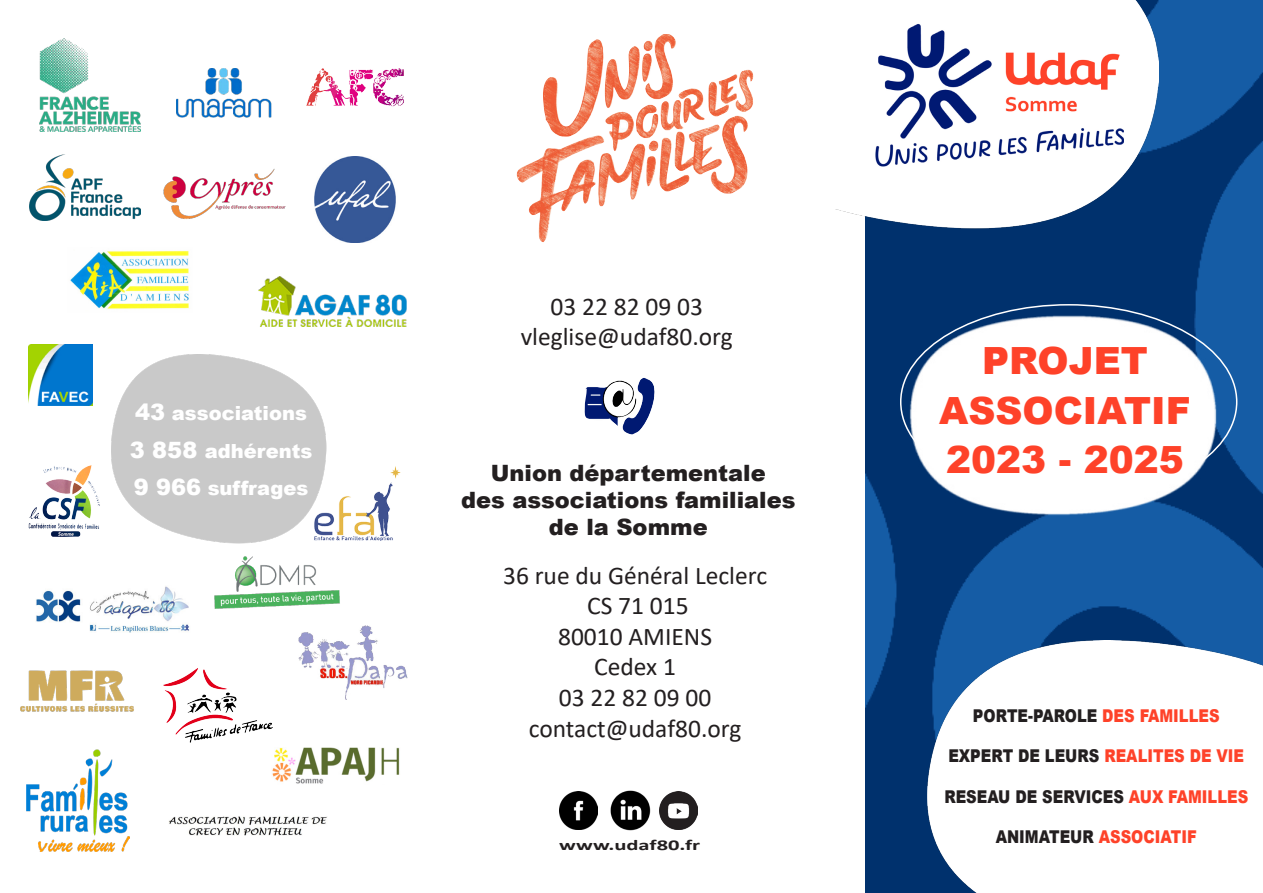
<style>
.page{position:relative;width:1263px;height:893px;background:#fff}
.page>*{position:absolute;margin:0;border:0;box-sizing:border-box;transform-origin:0 0}
.t1{font:900 37.5px "Arial";color:#fe4229}
.t2{font:25.5px "Calibri";color:#231f20}
.t3{font:900 22.5px/27px "Arial";color:#231f20;text-align:center}
.t4{font:900 19.5px "Arial";color:#fff}
.t5{font:900 17.7px "Arial";color:#231f20;scale:.83 1}
.t6{font:900 17.7px "Arial";color:#fe4229;scale:.83 1}
.t7{font:700 15px "Calibri";color:#231f20;scale:1.5 1}
.s1{font-size:22.5px}
.s2{color:#fe4229}
.s3{color:#231f20}
</style>
<div class="page">
<img style="left:865px;top:0;width:398px;height:893px">
<img style="left:886px;top:291px;width:345px;height:266px">
<img style="left:927px;top:641px;width:336px;height:252px">
<img style="left:543px;top:34px;width:211px;height:103px">
<img style="left:560px;top:792px;width:37px;height:37px">
<img style="left:610px;top:790px;width:41px;height:41px">
<img style="left:660px;top:792px;width:37px;height:37px">
<img style="left:26px;top:749px;width:103px;height:103px">
<img style="left:306px;top:68px;width:98px;height:39px">
<img style="left:214px;top:556px;width:126px;height:53px">
<img style="left:20px;top:670px;width:114px;height:41px">
<img style="left:36px;top:586px;width:153px;height:47px">
<img style="left:70px;top:250px;width:119px;height:59px">
<img style="left:382px;top:466px;width:19px;height:75px">
<img style="left:163px;top:168px;width:123px;height:51px">
<img style="left:28px;top:344px;width:65px;height:62px">
<img style="left:314px;top:157px;width:82px;height:86px">
<img style="left:299px;top:626px;width:109px;height:74px">
<img style="left:272px;top:747px;width:128px;height:37px">
<img style="left:40px;top:39px;width:100px;height:92px">
<img style="left:259px;top:276px;width:147px;height:50px">
<img style="left:169px;top:816px;width:158px;height:19px">
<img style="left:164px;top:668px;width:108px;height:75px">
<img style="left:176px;top:68px;width:96px;height:50px">
<img style="left:28px;top:465px;width:72px;height:72px">
<img style="left:836px;top:0;width:322px;height:232px">
<img style="left:111px;top:355px;width:271px;height:189px">
<img style="left:836px;top:0;width:288px;height:167px">
<img style="left:584px;top:378px;width:71px;height:56px">
<img style="left:29px;top:154px;width:111px;height:67px">
<p class="t4" style="left:135px;top:399px;width:173px"><span class="s1">43</span> associations</p>
<p class="t4" style="left:130px;top:436px;width:184px"><span class="s1">3 858</span> adhérents</p>
<p class="t4" style="left:134px;top:474px;width:176px"><span class="s1">9 966</span> suffrages</p>
<p class="t2" style="left:551px;top:288px;width:154px">03 22 82 09 03</p>
<p class="t2" style="left:521px;top:319px;width:214px">vleglise@udaf80.org</p>
<p class="t3" style="left:491px;top:458px;width:276px">Union départementale</p>
<p class="t3" style="left:461px;top:485px;width:336px">des associations familiales de la Somme</p>
<p class="t2" style="left:503px;top:557px;width:266px">36 rue du Général Leclerc</p>
<p class="t2" style="left:587px;top:588px;width:103px">CS 71 015</p>
<p class="t2" style="left:558px;top:619px;width:156px">80010 AMIENS</p>
<p class="t2" style="left:594px;top:649px;width:83px">Cedex 1</p>
<p class="t2" style="left:559px;top:680px;width:154px">03 22 82 09 00</p>
<p class="t2" style="left:529px;top:710px;width:214px">contact@udaf80.org</p>
<p class="t7" style="left:559px;top:835px;width:95px">www.udaf80.fr</p>
<p class="t1" style="left:982px;top:334px;width:168px">PROJET</p>
<p class="t1" style="left:939px;top:383px;width:253px">ASSOCIATIF</p>
<p class="t1" style="left:946px;top:433px;width:239px">2023 - 2025</p>
<p class="t5" style="left:973px;top:703px;width:299px">PORTE-PAROLE <span class="s2">DES FAMILLES</span></p>
<p class="t5" style="left:948px;top:743px;width:358px">EXPERT DE LEURS <span class="s2">REALITES DE VIE</span></p>
<p class="t5" style="left:944px;top:784px;width:368px">RESEAU DE SERVICES <span class="s2">AUX FAMILLES</span></p>
<p class="t6" style="left:996px;top:824px;width:244px"><span class="s3">ANIMATEUR</span> ASSOCIATIF</p>
</div>
